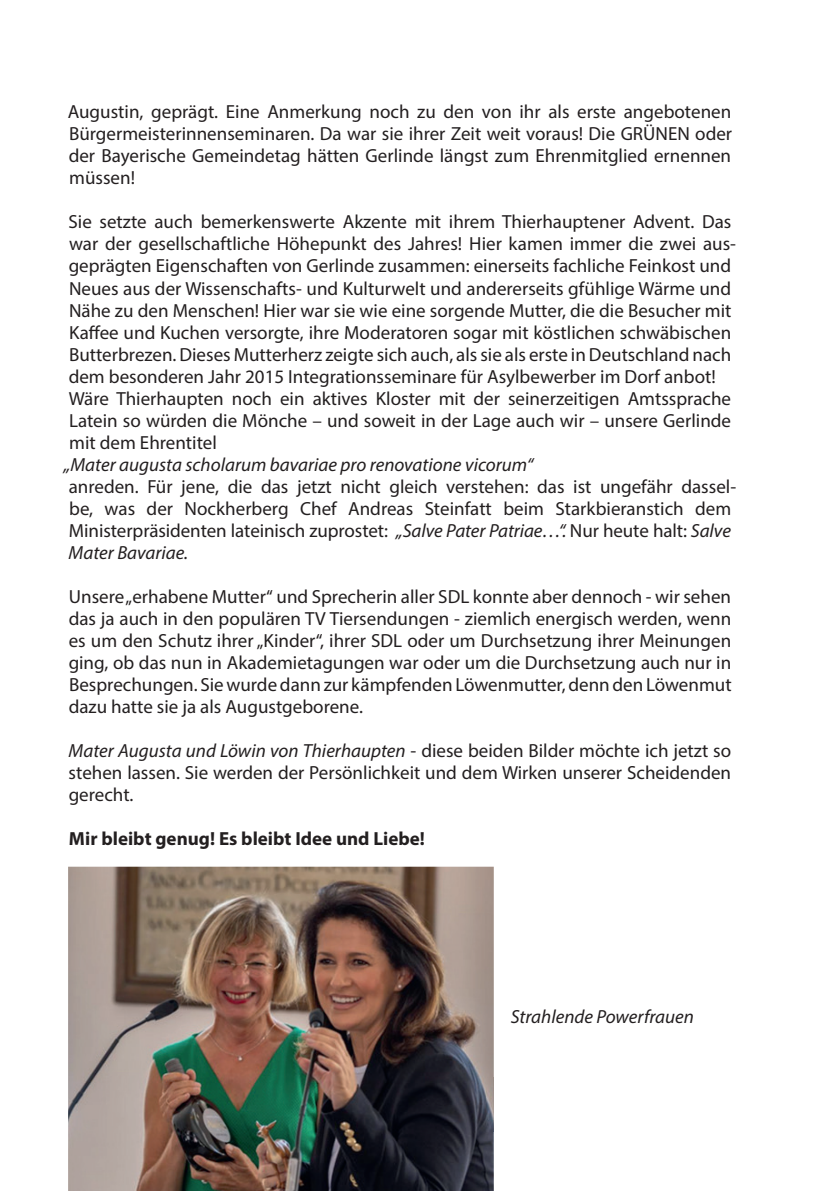
<style>
.page{position:relative;width:840px;height:1191px;background:#fff}
.page>*{position:absolute;margin:0;border:0;box-sizing:border-box;transform-origin:0 0}
.t1{font:19px/22px "Myriad Pro";color:#231f20;text-align:justify}
.t2{font:italic 19px "Myriad Pro";color:#231f20}
.t3{font:700 19px "Myriad Pro";color:#231f20}
.s1{font-style:italic}
</style>
<div class="page">
<img style="left:68px;top:866px;width:425px;height:325px">
<img style="left:486px;top:1077px;width:7px;height:54px">
<p class="t1" style="left:68px;top:101px;width:665px">Augustin, geprägt. Eine Anmerkung noch zu den von ihr als erste angebotenen Bürgermeisterinnenseminaren. Da war sie ihrer Zeit weit voraus! Die GRÜNEN oder der Bayerische Gemeindetag hätten Gerlinde längst zum Ehrenmitglied ernennen müssen!</p>
<p class="t1" style="left:69px;top:211px;width:668px;text-align:left">Sie setzte auch bemerkenswerte Akzente mit ihrem Thierhauptener Advent. Das war der gesellschaftliche Höhepunkt des Jahres! Hier kamen immer die zwei aus&shy;geprägten Eigenschaften von Gerlinde zusammen: einerseits fachliche Feinkost und Neues aus der Wissenschafts- und Kulturwelt und andererseits gfühlige Wärme und Nähe zu den Menschen! Hier war sie wie eine sorgende Mutter, die die Besucher mit Kaffee und Kuchen versorgte, ihre Moderatoren sogar mit köstlichen schwäbischen Butterbrezen. Dieses Mutterherz zeigte sich auch, als sie als erste in Deutschland nach dem besonderen Jahr 2015 Integrationsseminare für Asylbewerber im Dorf anbot!<br>Wäre Thierhaupten noch ein aktives Kloster mit der seinerzeitigen Amtssprache Latein so würden die Mönche – und soweit in der Lage auch wir – unsere Gerlinde mit dem Ehrentitel</p>
<p class="t2" style="left:64px;top:452px;width:470px">„Mater augusta scholarum bavariae pro renovatione vicorum“</p>
<p class="t1" style="left:69px;top:475px;width:668px;text-align:left">anreden. Für jene, die das jetzt nicht gleich verstehen: das ist ungefähr dassel&shy;be, was der Nockherberg Chef Andreas Steinfatt beim Starkbieranstich dem Ministerpräsidenten lateinisch zuprostet: <span class="s1">„Salve Pater Patriae…“.</span> Nur heute halt: <span class="s1">Salve Mater Bavariae.</span></p>
<p class="t1" style="left:69px;top:585px;width:664px">Unsere „erhabene Mutter“ und Sprecherin aller SDL konnte aber dennoch - wir sehen das ja auch in den populären TV Tiersendungen - ziemlich energisch werden, wenn es um den Schutz ihrer „Kinder“, ihrer SDL oder um Durchsetzung ihrer Meinungen ging, ob das nun in Akademietagungen war oder um die Durchsetzung auch nur in Besprechungen. Sie wurde dann zur kämpfenden Löwenmutter, denn den Löwenmut dazu hatte sie ja als Augustgeborene.</p>
<p class="t1" style="left:69px;top:739px;width:663px"><span class="s1">Mater Augusta und Löwin von Thierhaupten</span> - diese beiden Bilder möchte ich jetzt so stehen lassen. Sie werden der Persönlichkeit und dem Wirken unserer Scheidenden gerecht.</p>
<p class="t3" style="left:69px;top:826px;width:357px">Mir bleibt genug! Es bleibt Idee und Liebe!</p>
<p class="t2" style="left:510px;top:1004px;width:184px">Strahlende Powerfrauen</p>
</div>
